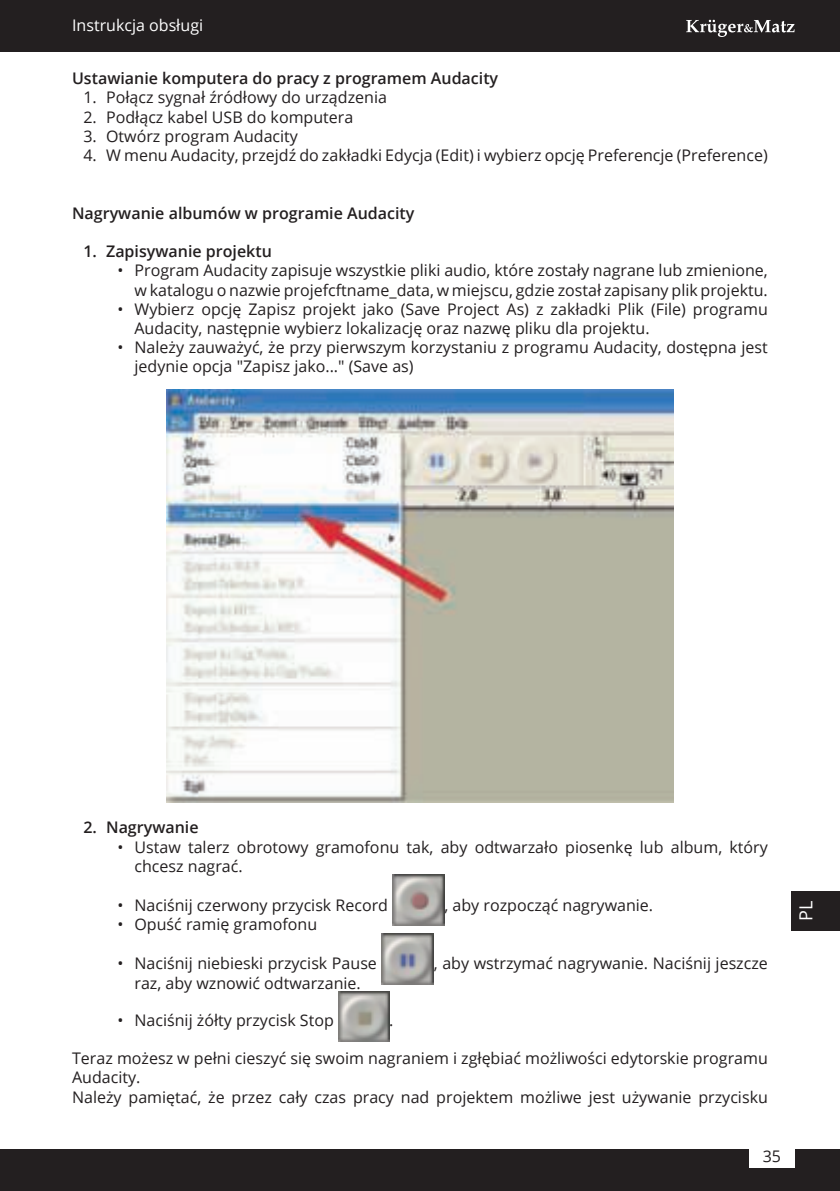
<style>
.page{position:relative;width:840px;height:1191px;background:#fff}
.page>*{position:absolute;margin:0;border:0;box-sizing:border-box;transform-origin:0 0}
.t1{font:18px "Open Sans";color:#fff}
.t2{font:16px/19.2px "Open Sans";color:#231f20}
.t3{font:600 16px "Open Sans";color:#231f20}
.t4{font:16px "Open Sans";color:#fff}
</style>
<div class="page">
<div style="left:0;top:1149px;width:839px;height:42px;background:#231f20"></div>
<div style="left:0;top:0;width:839px;height:51px;background:#231f20"></div>
<svg style="left:686px;top:20px;width:108px;height:17px"></svg>
<div style="left:748px;top:1144px;width:46px;height:24px;background:#fff"></div>
<div style="left:790px;top:891px;width:49px;height:39px;background:#231f20"></div>
<img style="left:392px;top:875px;width:52px;height:51px">
<img style="left:381px;top:933px;width:52px;height:51px">
<img style="left:338px;top:991px;width:51px;height:50px">
<img style="left:166px;top:390px;width:507px;height:412px">
<p class="t4" style="left:72px;top:14px;width:132px">Instrukcja obsługi</p>
<p class="t3" style="left:72px;top:72px;width:427px">Ustawianie komputera do pracy z programem Audacity</p>
<p class="t2" style="left:83px;top:90px;width:305px">1. Połącz sygnał źródłowy do urządzenia</p>
<p class="t2" style="left:83px;top:109px;width:271px">2. Podłącz kabel USB do komputera</p>
<p class="t2" style="left:83px;top:128px;width:216px">3. Otwórz program Audacity</p>
<p class="t2" style="left:83px;top:147px;width:685px">4. W menu Audacity, przejdź do zakładki Edycja (Edit) i wybierz opcję Preferencje (Preference)</p>
<p class="t3" style="left:72px;top:206px;width:344px">Nagrywanie albumów w programie Audacity</p>
<p class="t3" style="left:83px;top:245px;width:190px">1. Zapisywanie projektu</p>
<p class="t2" style="left:117px;top:260px;width:651px;text-align:right">• Program Audacity zapisuje wszystkie pliki audio, które zostały nagrane lub zmienione, w katalogu o nazwie projefcftname_data, w miejscu, gdzie został zapisany plik projektu.</p>
<p class="t2" style="left:134px;top:299px;width:634px;text-indent:-17px">• Wybierz opcję Zapisz projekt jako (Save Project As) z zakładki Plik (File) programu<br>Audacity, następnie wybierz lokalizację oraz nazwę pliku dla projektu.</p>
<p class="t2" style="left:134px;top:337px;width:634px;text-indent:-17px">• Należy zauważyć, że przy pierwszym korzystaniu z programu Audacity, dostępna jest jedynie opcja "zapisz jako..." (Save as)</p>
<p class="t3" style="left:83px;top:821px;width:117px">2. Nagrywanie</p>
<p class="t2" style="left:134px;top:836px;width:634px;text-indent:-17px">• Ustaw talerz obrotowy gramofonu tak, aby odtwarzało piosenkę lub album, który chcesz nagrać.</p>
<p class="t2" style="left:117px;top:895px;width:272px">• Naciśnij czerwony przycisk Record</p>
<p class="t2" style="left:444px;top:895px;width:210px">, aby rozpocząć nagrywanie.</p>
<p class="t2" style="left:117px;top:914px;width:201px">• Opuść ramię gramofonu</p>
<p class="t2" style="left:117px;top:953px;width:261px">• Naciśnij niebieski przycisk Pause</p>
<p class="t2" style="left:433px;top:953px;width:335px">, aby wstrzymać nagrywanie. Naciśnij jeszcze</p>
<p class="t2" style="left:134px;top:972px;width:228px">raz, aby wznowić odtwarzanie.</p>
<p class="t2" style="left:117px;top:1010px;width:218px">• Naciśnij żółty przycisk Stop</p>
<p class="t2" style="left:389px;top:1012px;width:6px">.</p>
<p class="t2" style="left:72px;top:1048px;width:697px">Teraz możesz w pełni cieszyć się swoim nagraniem i zgłębiać możliwości edytorskie programu<br>Audacity.<br>Należy pamiętać, że przez cały czas pracy nad projektem możliwe jest używanie przycisku</p>
<p class="t2" style="left:762px;top:1148px;width:20px">35</p>
<p class="t1" style="left:798px;top:920px;width:22px;rotate:-90deg">pL</p>
</div>
